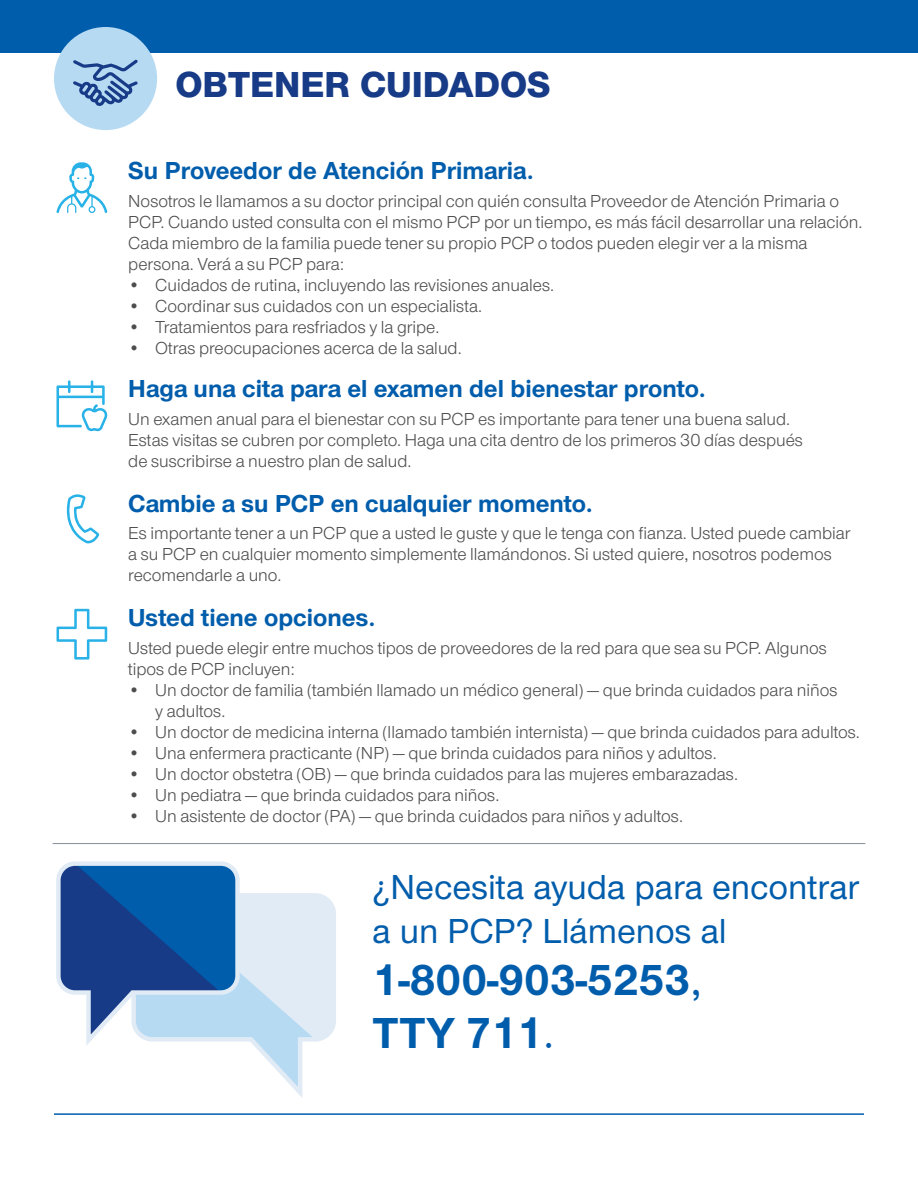
<style>
.page{position:relative;width:918px;height:1188px;background:#fff}
.page>*{position:absolute;margin:0;border:0;box-sizing:border-box;transform-origin:0 0}
.t1{font:700 45px/52.5px "UHC Sans";color:#005dac}
.headline___GSG___DkB{font:800 37.5px "UHC Sans";color:#173b87}
.t2{font:500 36px/43.5px "UHC Sans";color:#005dac}
.subhead___GSG___Base{font:700 25.5px "UHC Sans";color:#005dac}
.subhead_after_bullet{font:700 25.5px "UHC Sans";color:#005dac}
.Body_BEFORE_bullets{font:18px/21px "UHC Sans";color:#4d4d4d}
.Body___DkGray_-_SP{font:18px/21px "UHC Sans";color:#4d4d4d}
.s1{font-weight:500}
</style>
<div class="page">
<div style="left:0;top:0;width:918px;height:53px;background:#005dac"></div>
<hr style="left:54px;top:1113px;width:810px;height:2px;background:#005dac">
<div style="left:54px;top:27px;width:103px;height:103px;background:#b7daf3;border-radius:50%"></div>
<svg style="left:73px;top:60px;width:65px;height:46px"></svg>
<svg style="left:56px;top:162px;width:51px;height:51px"></svg>
<svg style="left:56px;top:380px;width:51px;height:51px"></svg>
<svg style="left:66px;top:494px;width:33px;height:49px"></svg>
<svg style="left:298px;top:906px;width:38px;height:192px"></svg>
<svg style="left:56px;top:861px;width:278px;height:232px"></svg>
<hr style="left:53px;top:843px;width:812px;height:1px;background:#838e98">
<svg style="left:57px;top:609px;width:50px;height:51px"></svg>
<p class="headline___GSG___DkB" style="left:176px;top:59px;width:377px">OBTENER CUIDADOS</p>
<p class="subhead___GSG___Base" style="left:128px;top:153px;width:407px">Su Proveedor de Atención Primaria.</p>
<p class="Body_BEFORE_bullets" style="left:128px;top:190px;width:736px">Nosotros le llamamos a su doctor principal con quién consulta Proveedor de Atención Primaria o PCP. Cuando usted consulta con el mismo PCP por un tiempo, es más fácil desarrollar una relación.<br>Cada miembro de la familia puede tener su propio PCP o todos pueden elegir ver a la misma persona. Verá a su PCP para:</p>
<p class="Body_BEFORE_bullets" style="left:128px;top:274px;width:427px">• Cuidados de rutina, incluyendo las revisiones anuales.</p>
<p class="Body_BEFORE_bullets" style="left:128px;top:295px;width:355px">• Coordinar sus cuidados con un especialista.</p>
<p class="Body_BEFORE_bullets" style="left:128px;top:316px;width:313px">• Tratamientos para resfriados y la gripe.</p>
<p class="Body_BEFORE_bullets" style="left:128px;top:337px;width:335px">• Otras preocupaciones acerca de la salud.</p>
<p class="subhead_after_bullet" style="left:128px;top:371px;width:579px">Haga una cita para el examen del bienestar pronto.</p>
<p class="Body___DkGray_-_SP" style="left:128px;top:408px;width:676px">Un examen anual para el bienestar con su PCP es importante para tener una buena salud.<br>Estas visitas se cubren por completo. Haga una cita dentro de los primeros 30 días después de suscribirse a nuestro plan de salud.</p>
<p class="subhead___GSG___Base" style="left:128px;top:486px;width:466px">Cambie a su PCP en cualquier momento.</p>
<p class="Body___DkGray_-_SP" style="left:128px;top:522px;width:724px">Es importante tener a un PCP que a usted le guste y que le tenga con fianza. Usted puede cambiar a su PCP en cualquier momento simplemente llamándonos. Si usted quiere, nosotros podemos recomendarle a uno.</p>
<p class="subhead___GSG___Base" style="left:128px;top:600px;width:249px">Usted tiene opciones.</p>
<p class="Body_BEFORE_bullets" style="left:128px;top:637px;width:700px">Usted puede elegir entre muchos tipos de proveedores de la red para que sea su PCP. Algunos tipos de PCP incluyen:</p>
<p class="Body_BEFORE_bullets" style="left:155px;top:679px;width:684px;text-indent:-27px">• Un doctor de familia (también llamado un médico general) — que brinda cuidados para niños y adultos.</p>
<p class="Body_BEFORE_bullets" style="left:128px;top:721px;width:733px">• Un doctor de medicina interna (llamado también internista) — que brinda cuidados para adultos.</p>
<p class="Body_BEFORE_bullets" style="left:128px;top:742px;width:590px">• Una enfermera practicante (NP) — que brinda cuidados para niños y adultos.</p>
<p class="Body_BEFORE_bullets" style="left:128px;top:763px;width:611px">• Un doctor obstetra (OB) — que brinda cuidados para las mujeres embarazadas.</p>
<p class="Body_BEFORE_bullets" style="left:128px;top:784px;width:373px">• Un pediatra — que brinda cuidados para niños.</p>
<p class="Body_BEFORE_bullets" style="left:128px;top:805px;width:556px">• Un asistente de doctor (PA) — que brinda cuidados para niños y adultos.</p>
<p class="t2" style="left:373px;top:864px;width:488px">¿Necesita ayuda para encontrar a un PCP? Llámenos al</p>
<p class="t1" style="left:373px;top:952px;width:330px">1-800-903-5253<span class="s1">,<br></span>TTY 711<span class="s1">.</span></p>
</div>
